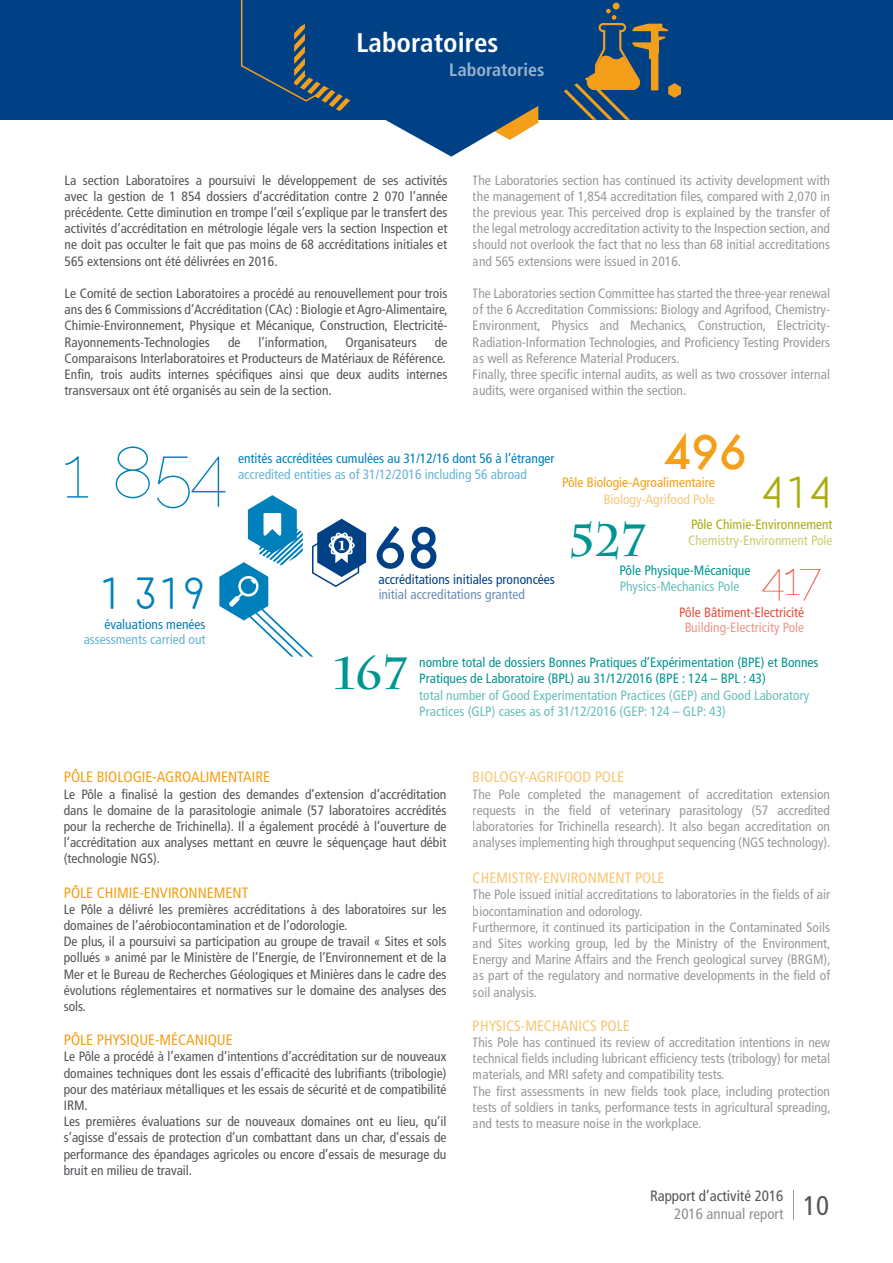
<style>
.page{position:relative;width:893px;height:1263px;background:#fff}
.page>*{position:absolute;margin:0;border:0;box-sizing:border-box;transform-origin:0 0}
.t1{font:100 72px "Raleway";color:#0080ba}
.t2{font:500 54px "Futura";color:#004185}
.t3{font:700 45px "Charlemagne Std";color:#009591}
.t4{font:300 45px "Moon";color:#0080ba}
.t5{font:100 45px "Raleway";color:#e74d39}
.t6{font:500 45px "Futura";color:#f49f19}
.t7{font:300 45px "Moon";color:#a9ad0c}
.t8{font:700 condensed 27px "Frutiger LT Std";color:#fff}
.t9{font:700 condensed 18px "Frutiger LT Std";color:#fff}
.t10{font:condensed 15px "Frutiger LT Std";color:#f49f19}
.t11{font:condensed 15px/18px "Frutiger LT Std";color:#54545a}
.t12{font:condensed 13.5px/16.2px "Frutiger LT Std";color:#54545a}
.t13{font:condensed 13.5px/16.6px "Frutiger LT Std";color:#009591}
.t14{font:condensed 13.5px/14.9px "Frutiger LT Std";color:#0080ba;text-align:right}
.t15{font:condensed 13.5px/15.1px "Frutiger LT Std";color:#004185}
.t16{font:condensed 13.5px/15.9px "Frutiger LT Std";color:#a9ad0c}
.t17{font:condensed 13.5px/15.9px "Frutiger LT Std";color:#e74d39;text-align:center}
.t18{font:condensed 13.5px/16.6px "Frutiger LT Std";color:#f49f19;text-align:right}
.s1{color:#928e90}
</style>
<div class="page">
<svg style="left:793px;top:1190px;width:1px;height:29px"></svg>
<div style="left:0;top:0;width:893px;height:120px;background:#004185"></div>
<div style="left:613px;top:3px;width:7px;height:7px;background:#f49f19;border-radius:50%"></div>
<svg style="left:219px;top:495px;width:147px;height:162px"></svg>
<svg style="left:595px;top:9px;width:86px;height:111px"></svg>
<svg style="left:240px;top:0;width:65px;height:101px"></svg>
<svg style="left:305px;top:73px;width:290px;height:84px"></svg>
<h3 class="t8" style="left:357px;top:27px;width:143px">Laboratoires</h3>
<h3 class="t9" style="left:450px;top:59px;width:96px">Laboratories</h3>
<p class="t12" style="left:65px;top:172px;width:384px;text-align:justify">La section Laboratoires a poursuivi le développement de ses activités avec la gestion de 1 854 dossiers d’accréditation contre 2 070 l’année précédente. Cette diminution en trompe l’œil s’explique par le transfert des activités d’accréditation en métrologie légale vers la section Inspection et ne doit pas occulter le fait que pas moins de 68 accréditations initiales et 565 extensions ont été délivrées en 2016.</p>
<p class="t12" style="left:65px;top:285px;width:385px;text-align:justify">Le Comité de section Laboratoires a procédé au renouvellement pour trois ans des 6 Commissions d’Accréditation (CAc) : Biologie et Agro-Alimentaire, Chimie-Environnement, Physique et Mécanique, Construction, Electricité-Rayonnements-Technologies</p>
<p class="t12" style="left:228px;top:334px;width:14px">de</p>
<p class="t12" style="left:259px;top:334px;width:71px">l’information,</p>
<p class="t12" style="left:345px;top:334px;width:73px">Organisateurs</p>
<p class="t12" style="left:65px;top:334px;width:384px;text-indent:370px">de Comparaisons Interlaboratoires et Producteurs de Matériaux de Référence.<br>Enfin, trois audits internes spécifiques ainsi que deux audits internes transversaux ont été organisés au sein de la section.</p>
<p class="t12" style="left:473px;top:172px;width:359px;text-align:justify">The Laboratories section has continued its activity development with the management of 1,854 accreditation files, compared with 2,070 in the previous year. This perceived drop is explained by the transfer of the legal metrology accreditation activity to the Inspection section, and should not overlook the fact that no less than 68 initial accreditations and 565 extensions were issued in 2016.</p>
<p class="t12" style="left:473px;top:285px;width:359px">The Laboratories section Committee has started the three-year renewal of the 6 Accreditation Commissions: Biology and Agrifood, Chemistry-Environment, Physics and Mechanics, Construction, Electricity-Radiation-Information Technologies, and Proficiency Testing Providers as well as Reference Material Producers.<br>Finally, three specific internal audits, as well as two crossover internal audits, were organised within the section.</p>
<h1 class="t1" style="left:65px;top:431px;width:165px">1 854</h1>
<p class="t14" style="left:238px;top:450px;width:318px;line-height:16.2px;text-align:left">entités accréditées cumulées au 31/12/16 dont 56 à l’étranger accredited entities as of 31/12/2016 including 56 abroad</p>
<h3 class="t4" style="left:98px;top:572px;width:109px">1 319</h3>
<p class="t14" style="left:84px;top:617px;width:123px">évaluations menées assessments carried out</p>
<h2 class="t2" style="left:374px;top:511px;width:68px">68</h2>
<p class="t15" style="left:378px;top:571px;width:178px">accréditations initiales prononcées initial accreditations granted</p>
<h3 class="t6" style="left:664px;top:421px;width:85px">496</h3>
<p class="t18" style="left:562px;top:474px;width:154px">Pôle Biologie-Agroalimentaire<br>Biology-Agrifood Pole</p>
<h3 class="t3" style="left:569px;top:514px;width:78px">527</h3>
<p class="t13" style="left:620px;top:562px;width:132px;line-height:15.9px">Pôle Physique-Mécanique<br>Physics-Mechanics Pole</p>
<h3 class="t7" style="left:760px;top:470px;width:74px">414</h3>
<p class="t16" style="left:688px;top:516px;width:146px">Pôle Chimie-Environnement<br>Chemistry-Environment Pole</p>
<h3 class="t5" style="left:762px;top:554px;width:60px">417</h3>
<p class="t17" style="left:679px;top:604px;width:126px">Pôle Bâtiment-Electricité<br>Building-Electricity Pole</p>
<h3 class="t3" style="left:334px;top:647px;width:75px">167</h3>
<p class="t13" style="left:419px;top:654px;width:401px">nombre total de dossiers Bonnes Pratiques d’Expérimentation (BPE) et Bonnes Pratiques de Laboratoire (BPL) au 31/12/2016 (BPE : 124 – BPL : 43)<br>total number of Good Experimentation Practices (GEP) and Good Laboratory Practices (GLP) cases as of 31/12/2016 (GEP: 124 – GLP: 43)</p>
<p class="t10" style="left:64px;top:768px;width:208px">PÔLE BIOLOGIE-AGROALIMENTAIRE</p>
<p class="t12" style="left:64px;top:786px;width:384px;text-align:justify">Le Pôle a finalisé la gestion des demandes d’extension d’accréditation dans le domaine de la parasitologie animale (57 laboratoires accrédités pour la recherche de Trichinella). Il a également procédé à l’ouverture de l’accréditation aux analyses mettant en œuvre le séquençage haut débit (technologie NGS).</p>
<p class="t10" style="left:64px;top:884px;width:186px">PÔLE CHIMIE-ENVIRONNEMENT</p>
<p class="t12" style="left:64px;top:901px;width:384px">Le Pôle a délivré les premières accréditations à des laboratoires sur les domaines de l’aérobiocontamination et de l’odorologie.<br>De plus, il a poursuivi sa participation au groupe de travail « Sites et sols pollués » animé par le Ministère de l’Energie, de l’Environnement et de la Mer et le Bureau de Recherches Géologiques et Minières dans le cadre des évolutions réglementaires et normatives sur le domaine des analyses des sols.</p>
<p class="t10" style="left:64px;top:1031px;width:170px">PÔLE PHYSIQUE-MÉCANIQUE</p>
<p class="t12" style="left:64px;top:1049px;width:384px">Le Pôle a procédé à l’examen d’intentions d’accréditation sur de nouveaux domaines techniques dont les essais d’efficacité des lubrifiants (tribologie) pour des matériaux métalliques et les essais de sécurité et de compatibilité IRM.<br>Les premières évaluations sur de nouveaux domaines ont eu lieu, qu’il s’agisse d’essais de protection d’un combattant dans un char, d’essais de performance des épandages agricoles ou encore d’essais de mesurage du bruit en milieu de travail.</p>
<p class="t10" style="left:473px;top:768px;width:153px">BIOLOGY-AGRIFOOD POLE</p>
<p class="t12" style="left:473px;top:786px;width:359px;text-align:justify">The Pole completed the management of accreditation extension requests in the field of veterinary parasitology (57 accredited laboratories for Trichinella research). It also began accreditation on analyses implementing high throughput sequencing (NGS technology).</p>
<p class="t10" style="left:473px;top:869px;width:193px">CHEMISTRY-ENVIRONMENT POLE</p>
<p class="t12" style="left:473px;top:887px;width:359px">The Pole issued initial accreditations to laboratories in the fields of air biocontamination and odorology.<br>Furthermore, it continued its participation in the Contaminated Soils and Sites working group, led by the Ministry of the Environment, Energy and Marine Affairs and the French geological survey (BRGM), as part of the regulatory and normative developments in the field of soil analysis.</p>
<p class="t10" style="left:473px;top:1017px;width:158px">PHYSICS-MECHANICS POLE</p>
<p class="t12" style="left:473px;top:1034px;width:359px">This Pole has continued its review of accreditation intentions in new technical fields including lubricant efficiency tests (tribology) for metal materials, and MRI safety and compatibility tests.<br>The first assessments in new fields took place, including protection tests of soldiers in tanks, performance tests in agricultural spreading, and tests to measure noise in the workplace.</p>
<p class="t11" style="left:674px;top:1187px;width:157px;text-indent:-24px">Rapport d’activité 2016<br><span class="s1">2016 annual report</span> <sup>10</sup></p>
</div>
